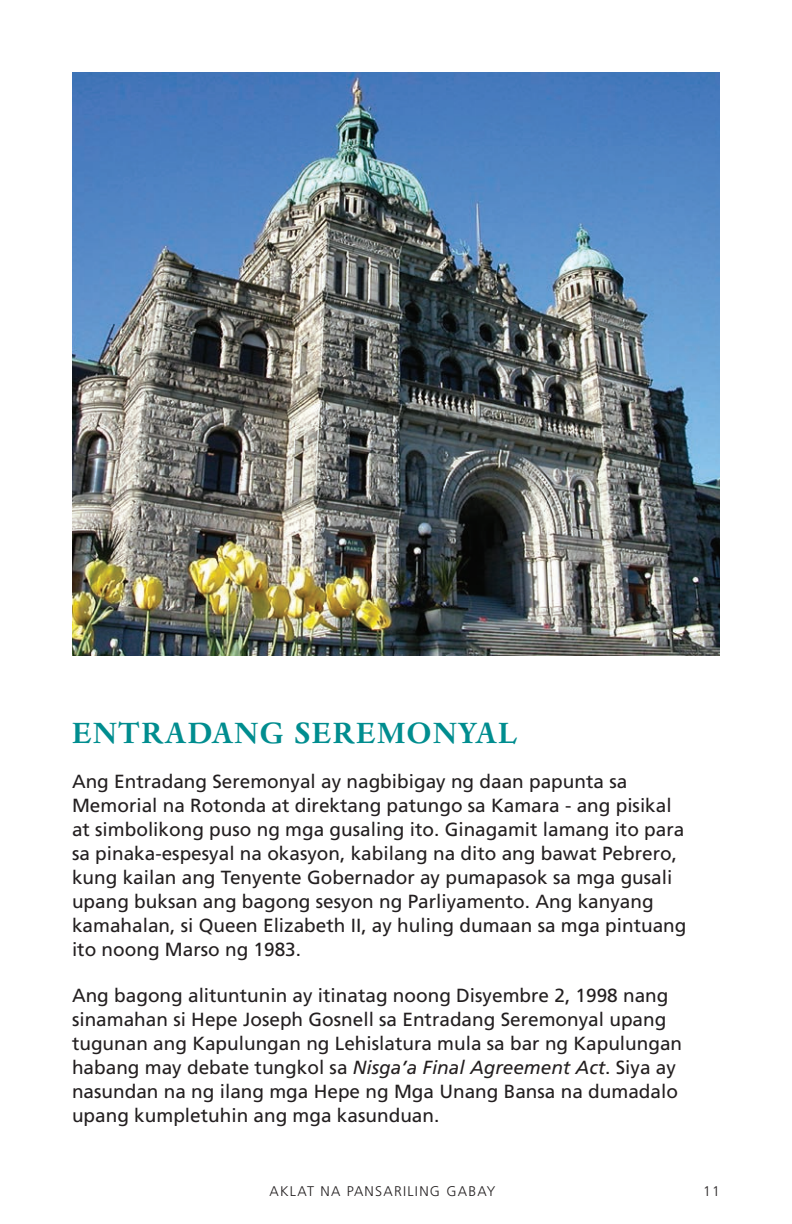
<style>
.page{position:relative;width:792px;height:1224px;background:#fff}
.page>*{position:absolute;margin:0;border:0;box-sizing:border-box;transform-origin:0 0}
.t1{font:700 34px "Dante MT Pro";letter-spacing:.035em;color:#008d8f}
.t2{font:19px/24px "Frutiger LT Std";color:#231f20}
.t3{font:300 14px "Frutiger LT Std";letter-spacing:.09em;color:#231f20}
.s1{font-style:italic}
</style>
<div class="page">
<img style="left:72px;top:72px;width:648px;height:583px">
<h1 class="t1" style="left:72px;top:713px;width:447px">ENTRADANG SEREMONYAL</h1>
<p class="t2" style="left:72px;top:770px;width:616px">Ang Entradang Seremonyal ay nagbibigay ng daan papunta sa Memorial na Rotonda at direktang patungo sa Kamara - ang pisikal at simbolikong puso ng mga gusaling ito. Ginagamit lamang ito para sa pinaka-espesyal na okasyon, kabilang na dito ang bawat Pebrero, kung kailan ang Tenyente Gobernador ay pumapasok sa mga gusali upang buksan ang bagong sesyon ng Parliyamento. Ang kanyang kamahalan, si Queen Elizabeth II, ay huling dumaan sa mga pintuang ito noong Marso ng 1983.</p>
<p class="t2" style="left:72px;top:983px;width:612px">Ang bagong alituntunin ay itinatag noong Disyembre 2, 1998 nang sinamahan si Hepe Joseph Gosnell sa Entradang Seremonyal upang tugunan ang Kapulungan ng Lehislatura mula sa bar ng Kapulungan habang may debate tungkol sa <span class="s1">Nisga’a Final Agreement Act</span>. Siya ay nasundan na ng ilang mga Hepe ng Mga Unang Bansa na dumadalo upang kumpletuhin ang mga kasunduan.</p>
<p class="t3" style="left:270px;top:1183px;width:227px">AKLAT NA PANSARILING GABAY</p>
<p class="t3" style="left:703px;top:1183px;width:18px">11</p>
</div>
